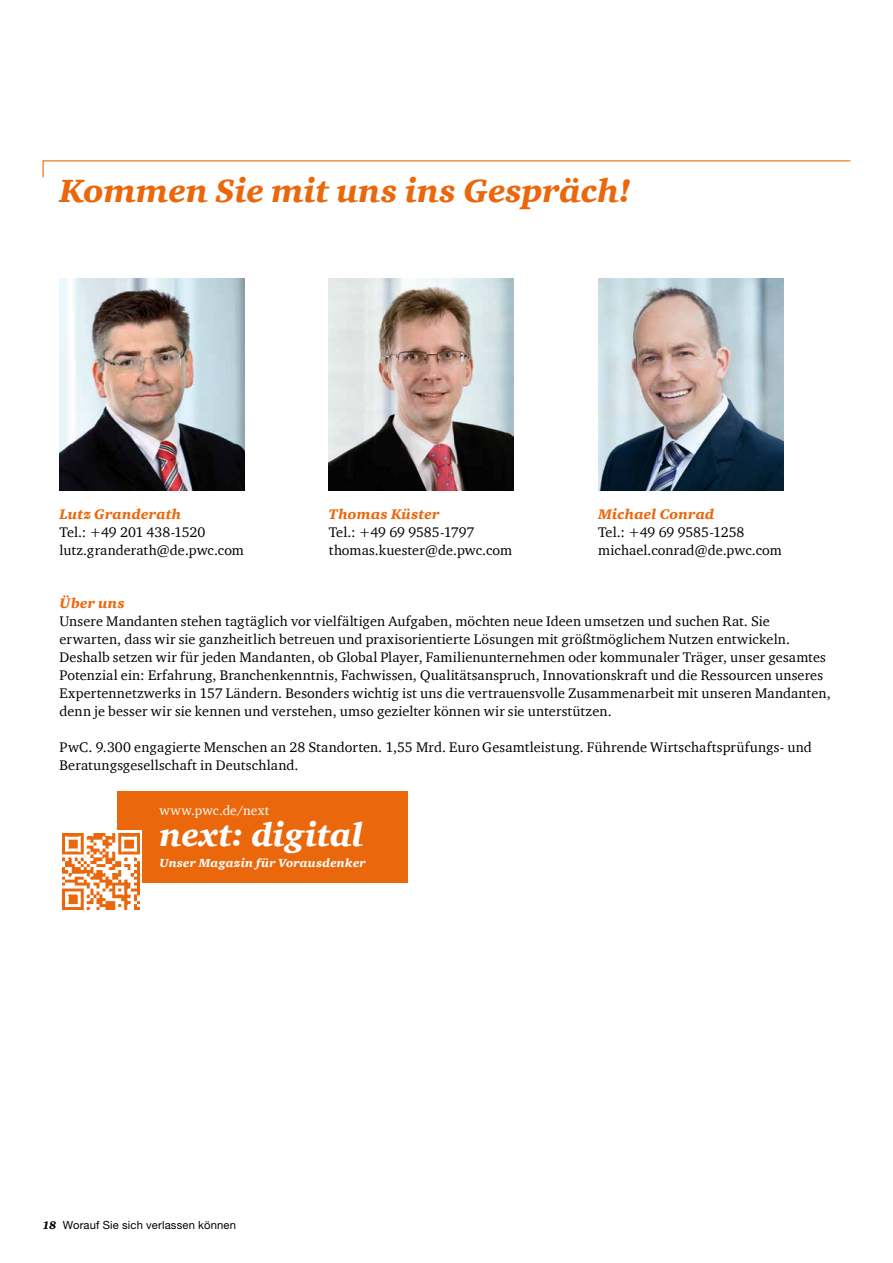
<style>
.page{position:relative;width:893px;height:1263px;background:#fff}
.page>*{position:absolute;margin:0;border:0;box-sizing:border-box;transform-origin:0 0}
.t1{font:italic 900 33px "Charter ITC Com";letter-spacing:.005em;color:#ea670c}
.t2{font:italic 900 33px "Charter ITC Com";letter-spacing:.005em;color:#fff}
.t3{font:14.25px/18px "Charter ITC Com";letter-spacing:.01em;color:#000}
.t4{font:italic 900 14.25px "Charter ITC Com";letter-spacing:.015em;color:#ea670c}
.t5{font:13.5px "Charter ITC Com";letter-spacing:.01em;color:#fff}
.t6{font:italic 900 12px "Charter ITC Com";letter-spacing:.02em;color:#fff}
.t7{font:11.25px "Helvetica Neue LT";letter-spacing:.015em;color:#000}
.s1{font-family:"Charter ITC Com";font-weight:900;font-style:italic}
</style>
<div class="page">
<svg style="left:42px;top:160px;width:809px;height:18px"></svg>
<img style="left:60px;top:278px;width:184px;height:213px">
<img style="left:329px;top:278px;width:185px;height:213px">
<img style="left:598px;top:278px;width:185px;height:213px">
<hr style="left:892px;top:0;width:1px;height:1263px;background:#ea670c">
<div style="left:117px;top:791px;width:291px;height:91px;background:#ea670c"></div>
<svg style="left:62px;top:830px;width:80px;height:80px"></svg>
<img style="left:63px;top:833px;width:76px;height:77px">
<h1 class="t1" style="left:60px;top:171px;width:573px">Kommen Sie mit uns ins Gespräch!</h1>
<p class="t4" style="left:60px;top:505px;width:123px">Lutz Granderath</p>
<p class="t3" style="left:60px;top:522px;width:186px">Tel.: +49 201 438-1520 lutz.granderath@de.pwc.com</p>
<p class="t4" style="left:329px;top:505px;width:112px">Thomas Küster</p>
<p class="t3" style="left:329px;top:522px;width:185px">Tel.: +49 69 9585-1797 thomas.kuester@de.pwc.com</p>
<p class="t4" style="left:598px;top:505px;width:118px">Michael Conrad</p>
<p class="t3" style="left:598px;top:522px;width:185px">Tel.: +49 69 9585-1258 michael.conrad@de.pwc.com</p>
<p class="t4" style="left:60px;top:594px;width:67px">Über uns</p>
<p class="t3" style="left:60px;top:612px;width:773px">Unsere Mandanten stehen tagtäglich vor vielfältigen Aufgaben, möchten neue Ideen umsetzen und suchen Rat. Sie erwarten, dass wir sie ganzheitlich betreuen und praxisorientierte Lösungen mit größtmöglichem Nutzen entwickeln.<br>Deshalb setzen wir für jeden Mandanten, ob Global Player, Familienunternehmen oder kommunaler Träger, unser gesamtes Potenzial ein: Erfahrung, Branchenkenntnis, Fachwissen, Qualitätsanspruch, Innovationskraft und die Ressourcen unseres Expertennetzwerks in 157 Ländern. Besonders wichtig ist uns die vertrauensvolle Zusammenarbeit mit unseren Mandanten, denn je besser wir sie kennen und verstehen, umso gezielter können wir sie unterstützen.</p>
<p class="t3" style="left:60px;top:738px;width:754px">PwC. 9.300 engagierte Menschen an 28 Standorten. 1,55 Mrd. Euro Gesamtleistung. Führende Wirtschaftsprüfungs- und<br>Beratungsgesellschaft in Deutschland.</p>
<p class="t5" style="left:159px;top:802px;width:111px">www.pwc.de/next</p>
<h1 class="t2" style="left:159px;top:814px;width:205px">next: digital</h1>
<p class="t6" style="left:159px;top:855px;width:208px">Unser Magazin für Vorausdenker</p>
<p class="t7" style="left:43px;top:1218px;width:195px"><span class="s1">18</span> Worauf Sie sich verlassen können</p>
</div>
